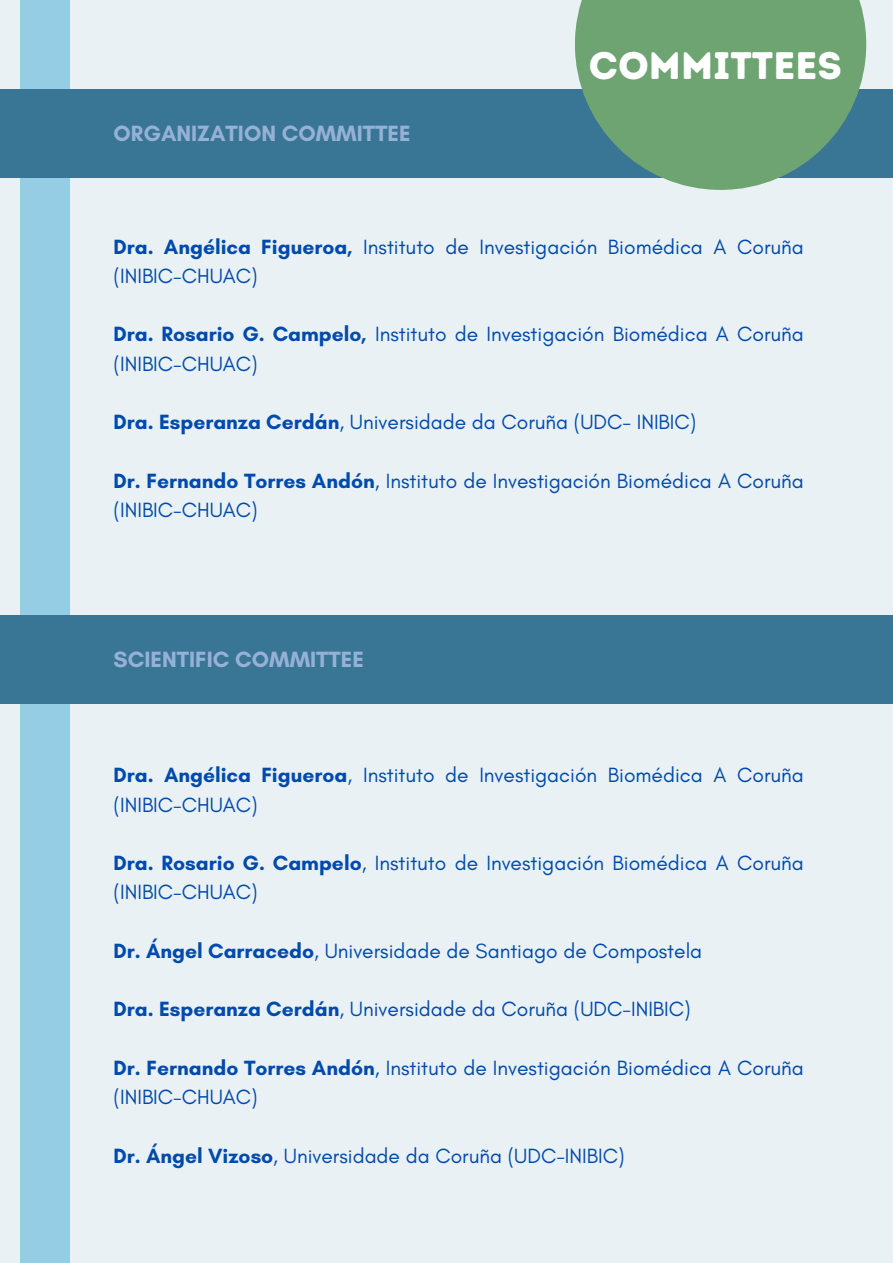
<style>
.page{position:relative;width:893px;height:1263px;background:#e9f1f4}
.page>*{position:absolute;margin:0;border:0;box-sizing:border-box;transform-origin:0 0}
.t1{font:38.4px "Intro Rust Base";color:#fff}
.t2{font:700 22.5px "Glacial Indifference";color:#96b1d6}
.t3{font:21px/29.2px "Glacial Indifference";color:#004aad}
.s1{font-weight:700}
</style>
<div class="page">
<div style="left:20px;top:0;width:50px;height:1263px;background:#95cee4"></div>
<div style="left:0;top:89px;width:893px;height:89px;background:#397595"></div>
<div style="left:0;top:615px;width:893px;height:89px;background:#397595"></div>
<svg style="left:575px;top:0;width:291px;height:190px;fill:#6ea472"></svg>
<h2 class="t2" style="left:114px;top:120px;width:298px">ORGANIZATION COMMITTEE</h2>
<p class="t1" style="left:589px;top:43px;width:254px">COMMITTEES</p>
<h1 class="t3" style="left:114px;top:231px;width:692px"><span class="s1">Dra. Angélica Figueroa,</span> Instituto de Investigación Biomédica A Coruña (INIBIC-CHUAC)</h1>
<p class="t3" style="left:114px;top:319px;width:692px"><span class="s1">Dra. Rosario G. Campelo,</span> Instituto de Investigación Biomédica A Coruña (INIBIC-CHUAC)</p>
<p class="t3" style="left:114px;top:407px;width:584px"><span class="s1">Dra. Esperanza Cerdán</span>, Universidade da Coruña (UDC- INIBIC)</p>
<p class="t3" style="left:114px;top:465px;width:692px"><span class="s1">Dr. Fernando Torres Andón</span>, Instituto de Investigación Biomédica A Coruña (INIBIC-CHUAC)</p>
<h2 class="t2" style="left:114px;top:646px;width:252px">SCIENTIFIC COMMITTEE</h2>
<p class="t3" style="left:114px;top:760px;width:692px"><span class="s1">Dra. Angélica Figueroa</span>, Instituto de Investigación Biomédica A Coruña (INIBIC-CHUAC)</p>
<p class="t3" style="left:114px;top:848px;width:692px"><span class="s1">Dra. Rosario G. Campelo</span>, Instituto de Investigación Biomédica A Coruña (INIBIC-CHUAC)</p>
<p class="t3" style="left:114px;top:936px;width:590px"><span class="s1">Dr. Ángel Carracedo</span>, Universidade de Santiago de Compostela</p>
<p class="t3" style="left:114px;top:994px;width:578px"><span class="s1">Dra. Esperanza Cerdán</span>, Universidade da Coruña (UDC-INIBIC)</p>
<p class="t3" style="left:114px;top:1053px;width:692px"><span class="s1">Dr. Fernando Torres Andón</span>, Instituto de Investigación Biomédica A Coruña (INIBIC-CHUAC)</p>
<p class="t3" style="left:114px;top:1140px;width:512px"><span class="s1">Dr. Ángel Vizoso</span>, Universidade da Coruña (UDC-INIBIC)</p>
</div>
